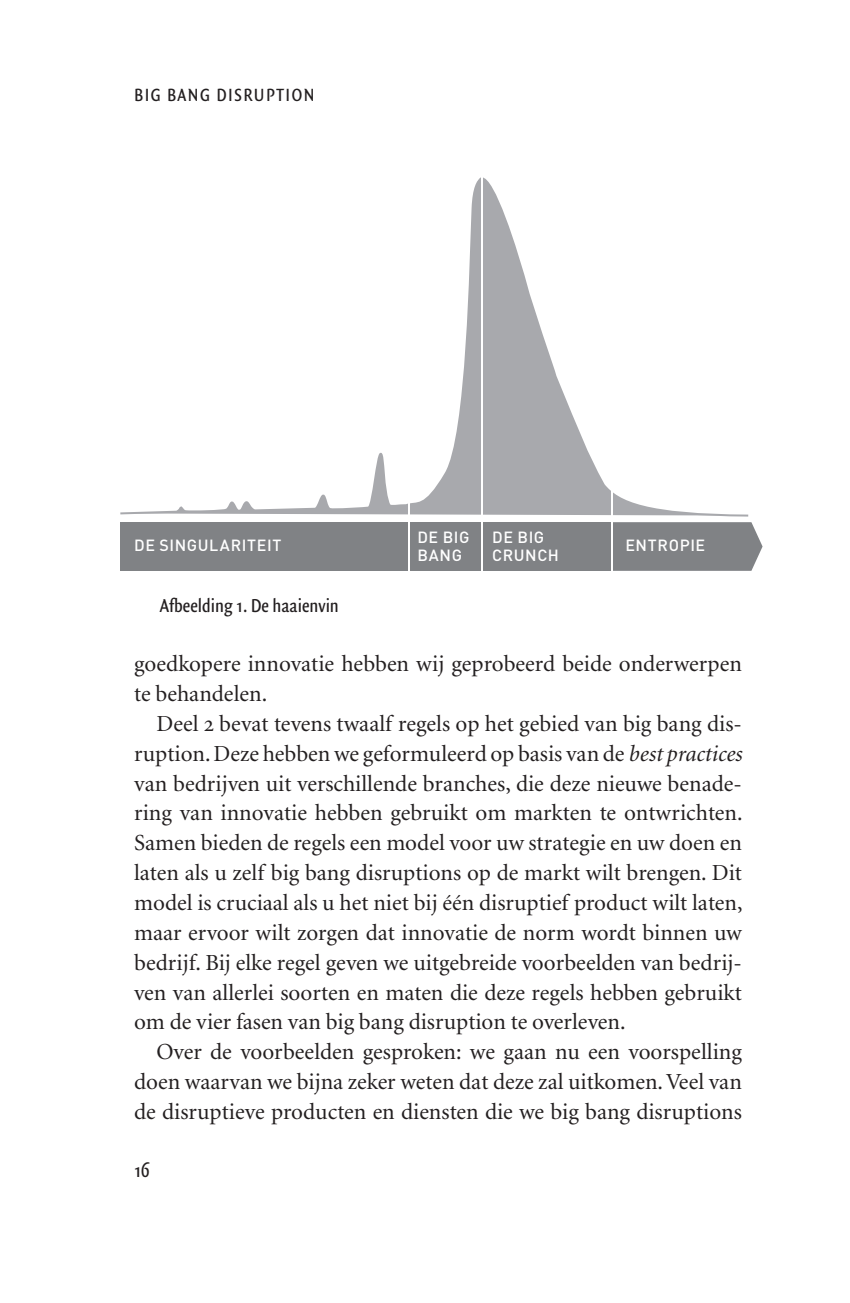
<style>
.page{position:relative;width:850px;height:1303px;background:#fff}
.page>*{position:absolute;margin:0;border:0;box-sizing:border-box;transform-origin:0 0}
.t1{font:23px/29.8px "Minion UC";color:#231f20;text-align:justify}
.t2{font:condensed 21px "Quadraat Sans OT";color:#231f20}
.t3{font:condensed 20px "Quadraat Sans OT";color:#231f20}
.t4{font:condensed 19px "Quadraat Sans OT";letter-spacing:.08em;color:#231f20}
.t5{font:500 16px/18px "DIN Pro";letter-spacing:.035em;color:#fff}
.s1{font-style:italic}
</style>
<div class="page">
<div style="left:120px;top:522px;width:289px;height:48px;background:#808285"></div>
<div style="left:409px;top:522px;width:76px;height:48px;background:#808285"></div>
<div style="left:482px;top:522px;width:129px;height:48px;background:#808285"></div>
<div style="left:613px;top:522px;width:149px;height:48px;background:#808285"></div>
<svg style="left:120px;top:177px;width:629px;height:340px"></svg>
<hr style="left:481px;top:169px;width:1px;height:404px;background:#fff">
<hr style="left:409px;top:167px;width:1px;height:403px;background:#fff">
<hr style="left:611px;top:167px;width:1px;height:403px;background:#fff">
<p class="t4" style="left:134px;top:84px;width:182px">BIG BANG DISRUPTION</p>
<p class="t5" style="left:417px;top:526px;width:54px">DE BIG<br>BANG</p>
<p class="t5" style="left:492px;top:526px;width:68px">DE BIG<br>CRUNCH</p>
<p class="t5" style="left:134px;top:534px;width:149px">DE SINGULARITEIT</p>
<p class="t5" style="left:625px;top:534px;width:81px">ENTROPIE</p>
<p class="t3" style="left:160px;top:594px;width:181px">Afbeelding 1. De haaienvin</p>
<p class="t1" style="left:134px;top:649px;width:609px">goedkopere innovatie hebben wij geprobeerd beide onderwerpen te behandelen.</p>
<p class="t1" style="left:134px;top:709px;width:610px;text-indent:22px">Deel 2 bevat tevens twaalf regels op het gebied van big bang dis&shy;ruption. Deze hebben we geformuleerd op basis van de <span class="s1">best practices </span>van bedrijven uit verschillende branches, die deze nieuwe benade&shy;ring van innovatie hebben gebruikt om markten te ontwrichten.<br>Samen bieden de regels een model voor uw strategie en uw doen en laten als u zelf big bang disruptions op de markt wilt brengen. Dit model is cruciaal als u het niet bij één disruptief product wilt laten, maar ervoor wilt zorgen dat innovatie de norm wordt binnen uw bedrijf. Bij elke regel geven we uitgebreide voorbeelden van bedrij&shy;ven van allerlei soorten en maten die deze regels hebben gebruikt om de vier fasen van big bang disruption te overleven.</p>
<p class="t1" style="left:134px;top:1037px;width:609px;text-indent:22px">Over de voorbeelden gesproken: we gaan nu een voorspelling doen waarvan we bijna zeker weten dat deze zal uitkomen. Veel van de disruptieve producten en diensten die we big bang disruptions</p>
<p class="t2" style="left:134px;top:1158px;width:17px">16</p>
</div>
